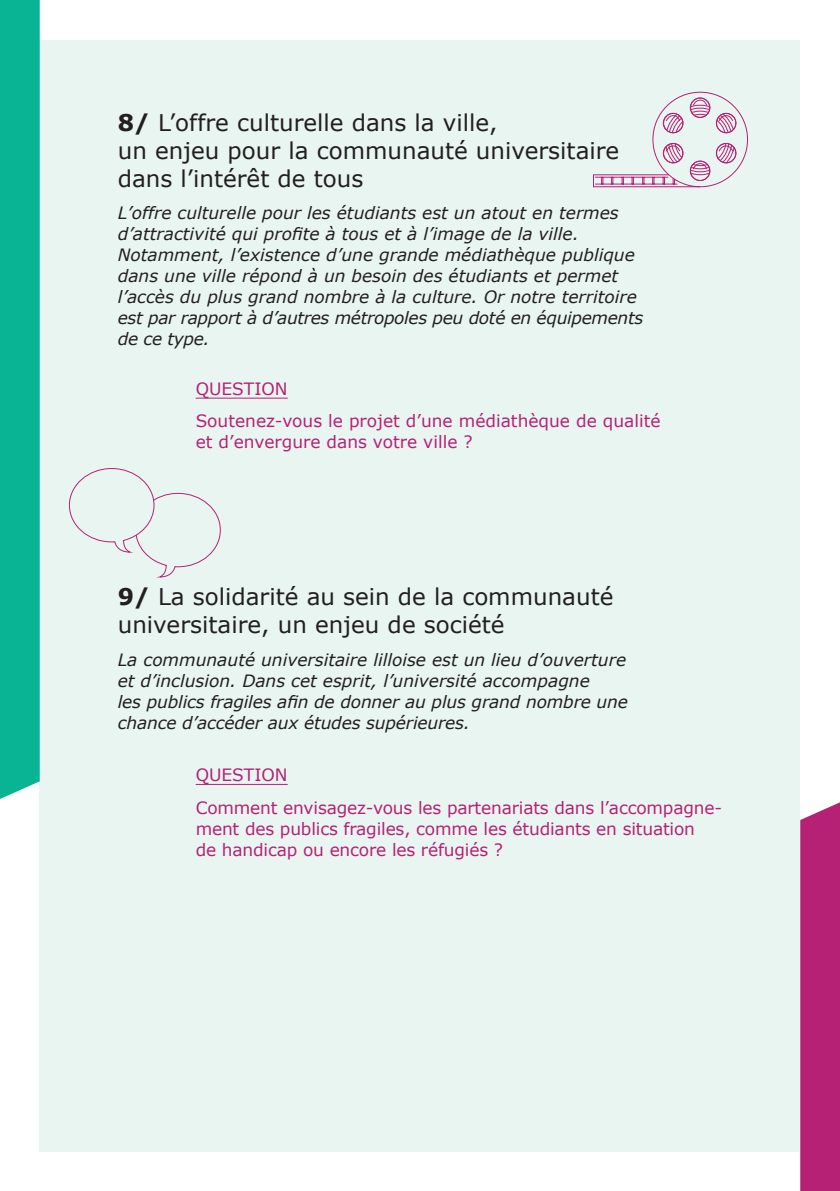
<style>
.page{position:relative;width:840px;height:1191px;background:#fff}
.page>*{position:absolute;margin:0;border:0;box-sizing:border-box;transform-origin:0 0}
.t1{font:23px/28px "Verdana";color:#231f20}
.t2{font:italic 17px/21px "Verdana";color:#231f20}
.t3{font:17px/32.4px "Verdana";letter-spacing:-.01em;color:#b62175}
.s1{font-weight:700}
</style>
<div class="page">
<div style="left:40px;top:40px;width:759px;height:1111px;background:#e9f5f1"></div>
<svg style="left:799px;top:802px;width:40px;height:389px;background:#b92c7c"></svg>
<div style="left:0;top:0;width:40px;height:799px;background:#09b495"></div>
<svg style="left:593px;top:91px;width:154px;height:96px"></svg>
<svg style="left:68px;top:468px;width:153px;height:110px"></svg>
<hr style="left:195px;top:784px;width:92px;height:1px;background:#b62175">
<hr style="left:195px;top:397px;width:92px;height:1px;background:#b62175">
<h1 class="t1" style="left:118px;top:109px;width:503px"><span class="s1">8/</span> L’offre culturelle dans la ville,<br>un enjeu pour la communauté universitaire dans l’intérêt de tous</h1>
<p class="t2" style="left:118px;top:203px;width:526px">L’offre culturelle pour les étudiants est un atout en termes d’attractivité qui profite à tous et à l’image de la ville.<br>Notamment, l’existence d’une grande médiathèque publique dans une ville répond à un besoin des étudiants et permet l’accès du plus grand nombre à la culture. Or notre territoire est par rapport à d’autres métropoles peu doté en équipements de ce type.</p>
<p class="t3" style="left:195px;top:373px;width:466px">QUESTION<br>Soutenez-vous le projet d’une médiathèque de qualité</p>
<p class="t3" style="left:195px;top:426px;width:278px">et d’envergure dans votre ville ?</p>
<h1 class="t1" style="left:118px;top:583px;width:497px"><span class="s1">9/</span> La solidarité au sein de la communauté universitaire, un enjeu de société</h1>
<p class="t2" style="left:118px;top:649px;width:511px">La communauté universitaire lilloise est un lieu d’ouverture et d’inclusion. Dans cet esprit, l’université accompagne<br>les publics fragiles afin de donner au plus grand nombre une chance d’accéder aux études supérieures.</p>
<p class="t3" style="left:195px;top:759px;width:527px">QUESTION<br>Comment envisagez-vous les partenariats dans l’accompagne-</p>
<p class="t3" style="left:195px;top:818px;width:500px;line-height:21px">ment des publics fragiles, comme les étudiants en situation de handicap ou encore les réfugiés ?</p>
</div>
